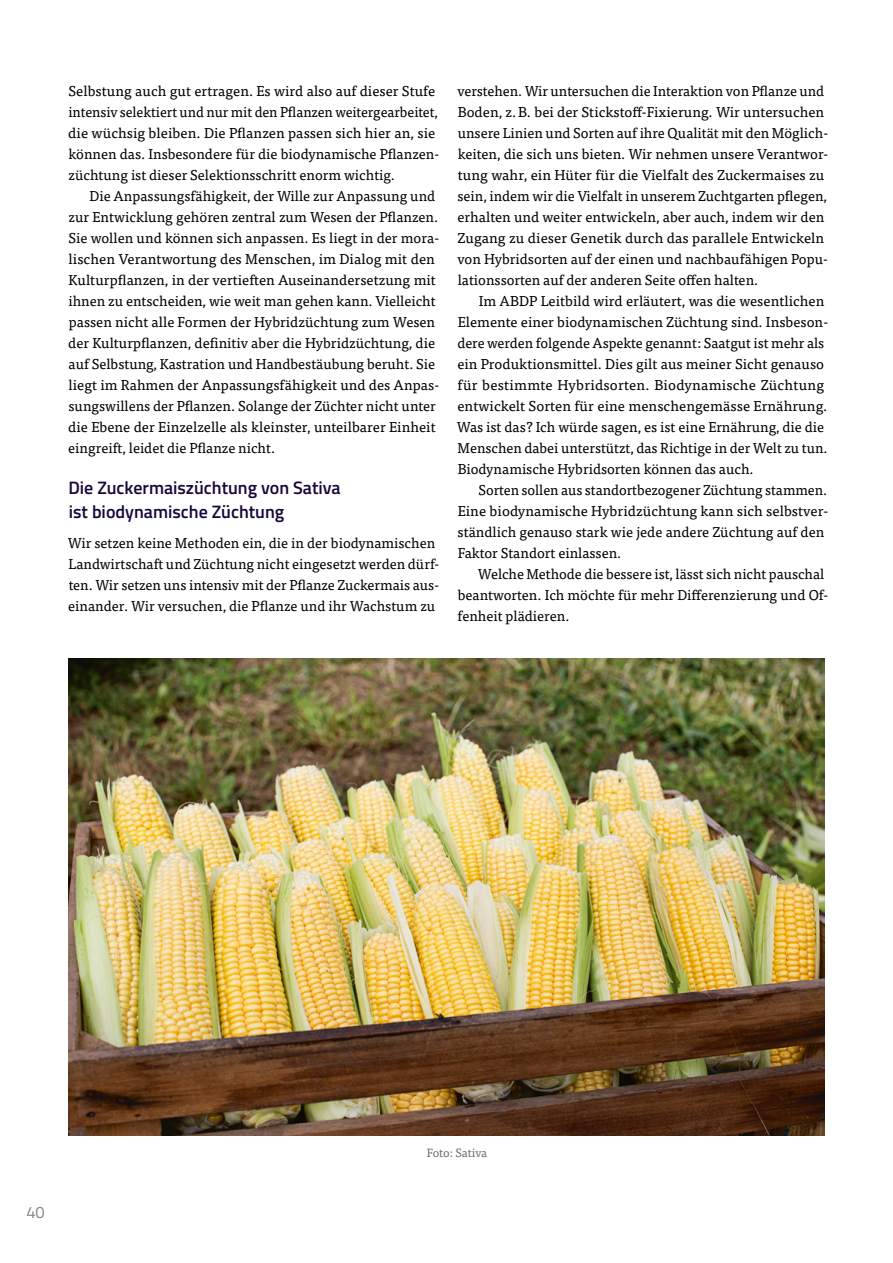
<style>
.page{position:relative;width:893px;height:1263px;background:#fff}
.page>*{position:absolute;margin:0;border:0;box-sizing:border-box;transform-origin:0 0}
.t1{font:600 18px/24px "Titillium";color:#18073a}
.t2{font:16.5px "Titillium";color:#878787}
.t3{font:14.25px/21px "Tisa Pro";color:#000}
.t4{font:12px "Tisa Pro";letter-spacing:-.005em;color:#706f6f}
</style>
<div class="page">
<img style="left:68px;top:658px;width:757px;height:478px">
<p class="t3" style="left:68px;top:80px;width:372px">Selbstung auch gut ertragen. Es wird also auf dieser Stufe intensiv selektiert und nur mit den Pflanzen weitergearbeitet, die wüchsig bleiben. Die Pflanzen passen sich hier an, sie können das. Insbesondere für die biodynamische Pflanzen&shy;züchtung ist dieser Selektionsschritt enorm wichtig.</p>
<p class="t3" style="left:68px;top:185px;width:372px;text-indent:21px">Die Anpassungsfähigkeit, der Wille zur Anpassung und zur Entwicklung gehören zentral zum Wesen der Pflanzen.<br>Sie wollen und können sich anpassen. Es liegt in der mora&shy;lischen Verantwortung des Menschen, im Dialog mit den Kulturpflanzen, in der vertieften Auseinandersetzung mit ihnen zu entscheiden, wie weit man gehen kann. Vielleicht passen nicht alle Formen der Hybridzüchtung zum Wesen der Kulturpflanzen, definitiv aber die Hybridzüchtung, die auf Selbstung, Kastration und Handbestäubung beruht. Sie liegt im Rahmen der Anpassungsfähigkeit und des Anpas&shy;sungswillens der Pflanzen. Solange der Züchter nicht unter die Ebene der Einzelzelle als kleinster, unteilbarer Einheit eingreift, leidet die Pflanze nicht.</p>
<p class="t1" style="left:68px;top:475px;width:274px">Die Zuckermaiszüchtung von Sativa ist biodynamische Züchtung</p>
<p class="t3" style="left:68px;top:531px;width:373px">Wir setzen keine Methoden ein, die in der biodynamischen Landwirtschaft und Züchtung nicht eingesetzt werden dürf&shy;ten. Wir setzen uns intensiv mit der Pflanze Zuckermais aus&shy;einander. Wir versuchen, die Pflanze und ihr Wachstum zu</p>
<p class="t3" style="left:457px;top:80px;width:372px">verstehen. Wir untersuchen die Interaktion von Pflanze und Boden, z.B. bei der Stickstoff-Fixierung. Wir untersuchen unsere Linien und Sorten auf ihre Qualität mit den Möglich&shy;keiten, die sich uns bieten. Wir nehmen unsere Verantwor&shy;tung wahr, ein Hüter für die Vielfalt des Zuckermaises zu sein, indem wir die Vielfalt in unserem Zuchtgarten pflegen, erhalten und weiter entwickeln, aber auch, indem wir den Zugang zu dieser Genetik durch das parallele Entwickeln von Hybridsorten auf der einen und nachbaufähigen Popu&shy;lationssorten auf der anderen Seite offen halten.</p>
<p class="t3" style="left:457px;top:290px;width:373px;text-indent:22px">Im ABDP Leitbild wird erläutert, was die wesentlichen Elemente einer biodynamischen Züchtung sind. Insbeson&shy;dere werden folgende Aspekte genannt: Saatgut ist mehr als ein Produktionsmittel. Dies gilt aus meiner Sicht genauso für bestimmte Hybridsorten. Biodynamische Züchtung entwickelt Sorten für eine menschengemässe Ernährung.<br>Was ist das? Ich würde sagen, es ist eine Ernährung, die die Menschen dabei unterstützt, das Richtige in der Welt zu tun.<br>Biodynamische Hybridsorten können das auch.</p>
<p class="t3" style="left:458px;top:479px;width:372px;text-indent:21px">Sorten sollen aus standortbezogener Züchtung stammen.<br>Eine biodynamische Hybridzüchtung kann sich selbstver&shy;ständlich genauso stark wie jede andere Züchtung auf den Faktor Standort einlassen.</p>
<p class="t3" style="left:458px;top:563px;width:372px;text-indent:20px">Welche Methode die bessere ist, lässt sich nicht pauschal beantworten. Ich möchte für mehr Differenzierung und Of&shy;fenheit plädieren.</p>
<p class="t2" style="left:26px;top:1200px;width:20px">40</p>
<p class="t4" style="left:427px;top:1144px;width:62px">Foto: Sativa</p>
</div>
